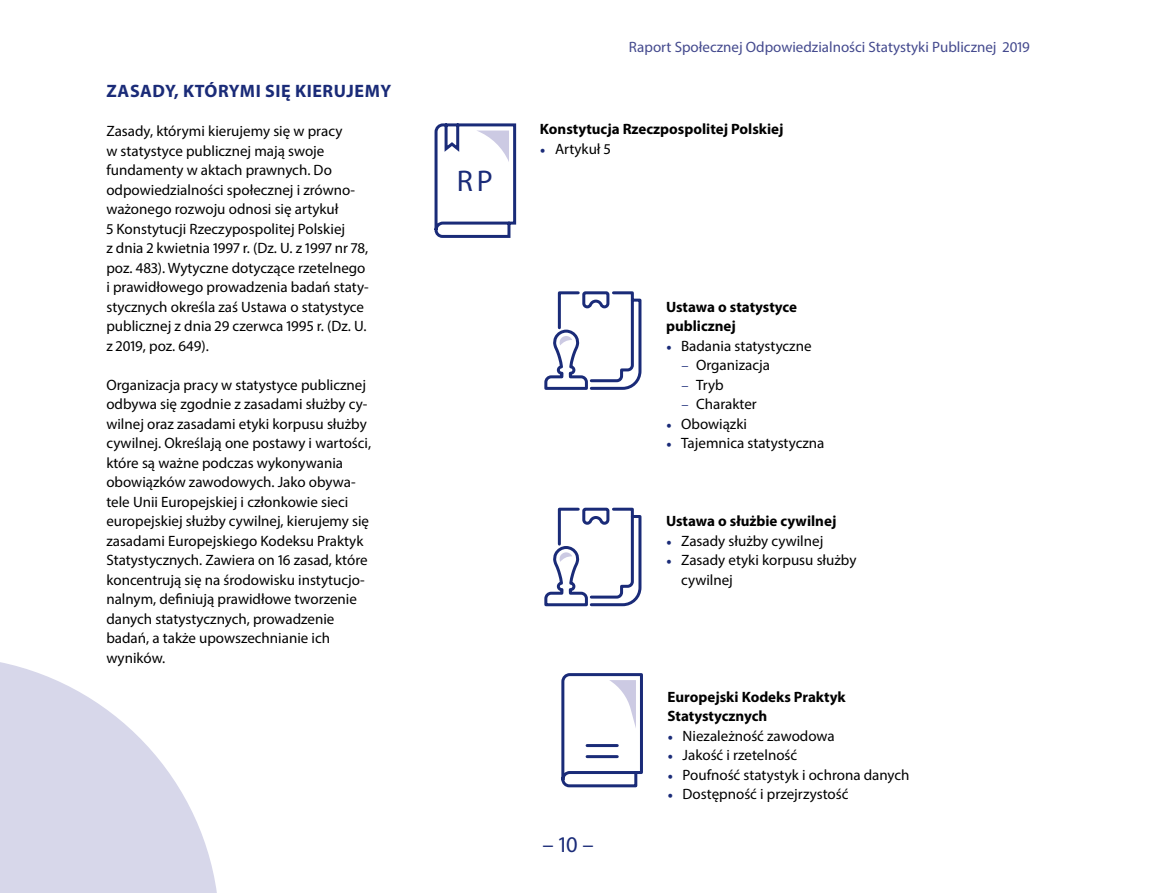
<style>
.page{position:relative;width:1149px;height:893px;background:#fff}
.page>*{position:absolute;margin:0;border:0;box-sizing:border-box;transform-origin:0 0}
.t1{font:30px "Myriad Pro";color:#1a2b78}
.t2{font:22.5px "Myriad Pro";color:#1a2b78}
.Podrozdzial{font:700 18px "Myriad Pro";letter-spacing:.03em;color:#1a2b78}
.t3{font:15px/19.5px "Myriad Pro";color:#000}
.t4{font:700 15px/19.5px "Myriad Pro";color:#000}
.t5{font:15px "Myriad Pro";color:#444a8e}
.s1{font-family:"Minion Pro";color:#1a2b78}
</style>
<div class="page">
<svg style="left:0;top:662px;width:217px;height:231px;fill:#d7d7ea"></svg>
<svg style="left:561px;top:673px;width:82px;height:115px"></svg>
<svg style="left:434px;top:123px;width:83px;height:115px"></svg>
<svg style="left:544px;top:291px;width:98px;height:99px"></svg>
<svg style="left:544px;top:507px;width:98px;height:100px"></svg>
<p class="Podrozdzial" style="left:106px;top:79px;width:286px">ZASADY, KTÓRYMI SIĘ KIERUJEMY</p>
<p class="t3" style="left:106px;top:121px;width:264px">Zasady, którymi kierujemy się w pracy<br>w statystyce publicznej mają swoje fundamenty w aktach prawnych. Do odpowiedzialności społecznej i zrówno&shy;ważonego rozwoju odnosi się artykuł<br>5 Konstytucji Rzeczypospolitej Polskiej<br>z dnia 2 kwietnia 1997 r. (Dz. U. z 1997 nr 78, poz. 483). Wytyczne dotyczące rzetelnego i prawidłowego prowadzenia badań staty&shy;stycznych określa zaś Ustawa o statystyce publicznej z dnia 29 czerwca 1995 r. (Dz. U. z 2019, poz. 649).</p>
<p class="t3" style="left:106px;top:375px;width:266px">Organizacja pracy w statystyce publicznej odbywa się zgodnie z zasadami służby cy&shy;wilnej oraz zasadami etyki korpusu służby cywilnej. Określają one postawy i wartości, które są ważne podczas wykonywania obowiązków zawodowych. Jako obywa&shy;tele Unii Europejskiej i członkowie sieci europejskiej służby cywilnej, kierujemy się zasadami Europejskiego Kodeksu Praktyk Statystycznych. Zawiera on 16 zasad, które koncentrują się na środowisku instytucjo&shy;nalnym, definiują prawidłowe tworzenie danych statystycznych, prowadzenie badań, a także upowszechnianie ich wyników.</p>
<p class="t1" style="left:457px;top:162px;width:37px">RP</p>
<p class="t5" style="left:628px;top:38px;width:402px">Raport Społecznej Odpowiedzialności Statystyki Publicznej 2019</p>
<p class="t4" style="left:540px;top:119px;width:245px">Konstytucja Rzeczpospolitej Polskiej</p>
<p class="t3" style="left:540px;top:139px;width:72px"><span class="s1">•</span> Artykuł 5</p>
<p class="t4" style="left:666px;top:296px;width:132px">Ustawa o statystyce publicznej</p>
<p class="t3" style="left:666px;top:336px;width:147px"><span class="s1">•</span> Badania statystyczne</p>
<p class="t3" style="left:681px;top:355px;width:90px"><span class="s1">–</span> Organizacja</p>
<p class="t3" style="left:681px;top:375px;width:44px"><span class="s1">–</span> Tryb</p>
<p class="t3" style="left:681px;top:394px;width:77px"><span class="s1">–</span> Charakter</p>
<p class="t3" style="left:666px;top:414px;width:82px"><span class="s1">•</span> Obowiązki</p>
<p class="t3" style="left:666px;top:433px;width:160px"><span class="s1">•</span> Tajemnica statystyczna</p>
<p class="t4" style="left:666px;top:511px;width:172px">Ustawa o służbie cywilnej</p>
<p class="t3" style="left:666px;top:531px;width:159px"><span class="s1">•</span> Zasady służby cywilnej</p>
<p class="t3" style="left:681px;top:550px;width:177px;text-indent:-15px"><span class="s1">•</span> Zasady etyki korpusu służby cywilnej</p>
<h2 class="t2" style="left:542px;top:831px;width:52px">– 10 –</h2>
<p class="t4" style="left:667px;top:686px;width:179px">Europejski Kodeks Praktyk<br>Statystycznych</p>
<p class="t3" style="left:667px;top:726px;width:169px"><span class="s1">•</span> Niezależność zawodowa</p>
<p class="t3" style="left:667px;top:745px;width:131px"><span class="s1">•</span> Jakość i rzetelność</p>
<p class="t3" style="left:667px;top:765px;width:243px"><span class="s1">•</span> Poufność statystyk i ochrona danych</p>
<p class="t3" style="left:667px;top:784px;width:182px"><span class="s1">•</span> Dostępność i przejrzystość</p>
</div>
